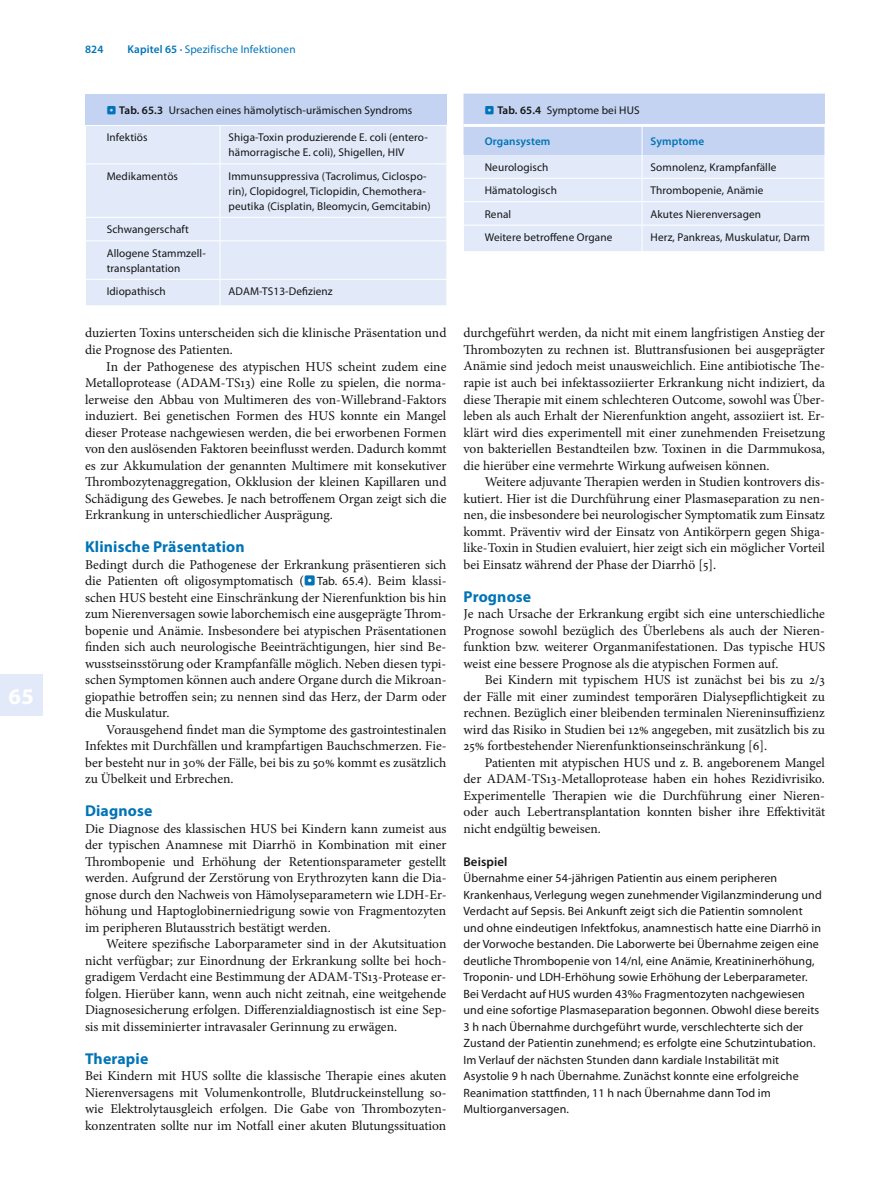
<style>
.page{position:relative;width:893px;height:1187px;background:#fff}
.page>*{position:absolute;margin:0;border:0;box-sizing:border-box;transform-origin:0 0}
.t1{font:700 22.5px "Myriad Pro";color:#fff}
.t2{font:700 15.75px "Myriad Pro";letter-spacing:.01em;color:#0074b7}
.t3{font:13.5px/16.5px "Minion Pro";color:#131413;text-align:justify}
.t4{font:600 12.75px "Myriad Pro";letter-spacing:.01em;color:#131413}
.t5{font:12px/16.5px "Myriad Pro";letter-spacing:.01em;color:#131413}
.t6{font:11.25px/15px "Myriad Pro";letter-spacing:.01em;color:#131413}
.t7{font:11.25px "Myriad Pro";letter-spacing:.01em;color:#0074b7}
.t8{font:600 11.25px "Myriad Pro";letter-spacing:.01em;color:#0074b7}
.s1{font-weight:600}
.s2{font-family:"S Buttons Two";color:#0074b7}
.s3{font-family:"Myriad Pro";font-size:12px}
</style>
<div class="page">
<div style="left:0;top:674px;width:43px;height:41px;background:#e2eafa"></div>
<div style="left:85px;top:94px;width:362px;height:31px;background:#c3d3f1"></div>
<div style="left:86px;top:126px;width:360px;height:179px;background:#e2eafa"></div>
<hr style="left:220px;top:126px;width:1px;height:37px;background:#fff">
<hr style="left:220px;top:164px;width:1px;height:53px;background:#fff">
<svg style="left:220px;top:218px;width:1px;height:22px"></svg>
<hr style="left:85px;top:240px;width:362px;height:1px;background:#fff">
<hr style="left:220px;top:241px;width:1px;height:38px;background:#fff">
<svg style="left:220px;top:280px;width:1px;height:25px"></svg>
<hr style="left:85px;top:163px;width:362px;height:1px;background:#fff">
<hr style="left:85px;top:217px;width:135px;height:1px;background:#fff">
<hr style="left:220px;top:217px;width:227px;height:1px;background:#fff">
<hr style="left:85px;top:279px;width:135px;height:1px;background:#fff">
<hr style="left:220px;top:279px;width:227px;height:1px;background:#fff">
<svg style="left:463px;top:94px;width:362px;height:157px;background:#d7e2f6"></svg>
<h1 class="t1" style="left:9px;top:687px;width:27px">65</h1>
<p class="t8" style="left:85px;top:45px;width:20px">824</p>
<p class="t7" style="left:128px;top:45px;width:170px"><span class="s1">Kapitel 65 ·</span> Spezifische Infektionen</p>
<p class="t6" style="left:107px;top:103px;width:307px"><span class="s2">.</span> <span class="s1">Tab. 65.3</span> Ursachen eines hämolytisch-urämischen Syndroms</p>
<p class="t6" style="left:107px;top:131px;width:42px">Infektiös</p>
<p class="t6" style="left:229px;top:131px;width:201px">Shiga-Toxin produzierende E. coli (entero&shy;hämorragische E. coli), Shigellen, HIV</p>
<p class="t6" style="left:107px;top:169px;width:73px">Medikamentös</p>
<p class="t6" style="left:229px;top:169px;width:204px">Immunsuppressiva (Tacrolimus, Ciclospo&shy;rin), Clopidogrel, Ticlopidin, Chemothera&shy;peutika (Cisplatin, Bleomycin, Gemcitabin)</p>
<p class="t6" style="left:107px;top:219px;width:101px;line-height:23.4px">Schwangerschaft<br>Allogene Stammzell-</p>
<p class="t6" style="left:107px;top:257px;width:75px;line-height:23.4px">transplantation<br>Idiopathisch</p>
<p class="t6" style="left:229px;top:285px;width:106px">ADAM-TS13-Defizienz</p>
<p class="t3" style="left:85px;top:326px;width:363px">duzierten Toxins unterscheiden sich die klinische Präsentation und die Prognose des Patienten.</p>
<p class="t3" style="left:85px;top:359px;width:363px;text-indent:21px">In der Pathogenese des atypischen HUS scheint zudem eine Metalloprotease (ADAM-TS13) eine Rolle zu spielen, die norma&shy;lerweise den Abbau von Multimeren des von-Willebrand-Faktors induziert. Bei genetischen Formen des HUS konnte ein Mangel dieser Protease nachgewiesen werden, die bei erworbenen Formen von den auslösenden Faktoren beeinflusst werden. Dadurch kommt es zur Akkumulation der genannten Multimere mit konsekutiver Thrombozytenaggregation, Okklusion der kleinen Kapillaren und Schädigung des Gewebes. Je nach betroffenem Organ zeigt sich die Erkrankung in unterschiedlicher Ausprägung.</p>
<p class="t2" style="left:85px;top:540px;width:161px">Klinische Präsentation</p>
<p class="t3" style="left:85px;top:557px;width:363px">Bedingt durch die Pathogenese der Erkrankung präsentieren sich die Patienten oft oligosymptomatisch (<span class="s2">.</span> <span class="s3">Tab. 65.4</span>). Beim klassi&shy;schen HUS besteht eine Einschränkung der Nierenfunktion bis hin zum Nierenversagen sowie laborchemisch eine ausgeprägte Throm&shy;bopenie und Anämie. Insbesondere bei atypischen Präsentationen finden sich auch neurologische Beeinträchtigungen, hier sind Be&shy;wusstseinsstörung oder Krampfanfälle möglich. Neben diesen typi&shy;schen Symptomen können auch andere Organe durch die Mikroan&shy;giopathie betroffen sein; zu nennen sind das Herz, der Darm oder die Muskulatur.</p>
<p class="t3" style="left:85px;top:722px;width:363px;text-indent:21px">Vorausgehend findet man die Symptome des gastrointestinalen Infektes mit Durchfällen und krampfartigen Bauchschmerzen. Fie&shy;ber besteht nur in 30% der Fälle, bei bis zu 50% kommt es zusätzlich zu Übelkeit und Erbrechen.</p>
<p class="t2" style="left:85px;top:804px;width:69px">Diagnose</p>
<p class="t3" style="left:85px;top:821px;width:363px">Die Diagnose des klassischen HUS bei Kindern kann zumeist aus der typischen Anamnese mit Diarrhö in Kombination mit einer Thrombopenie und Erhöhung der Retentionsparameter gestellt werden. Aufgrund der Zerstörung von Erythrozyten kann die Dia&shy;gnose durch den Nachweis von Hämolyseparametern wie LDH-Er&shy;höhung und Haptoglobinerniedrigung sowie von Fragmentozyten im peripheren Blutausstrich bestätigt werden.</p>
<p class="t3" style="left:85px;top:936px;width:363px;text-indent:21px">Weitere spezifische Laborparameter sind in der Akutsituation nicht verfügbar; zur Einordnung der Erkrankung sollte bei hoch&shy;gradigem Verdacht eine Bestimmung der ADAM-TS13-Protease er&shy;folgen. Hierüber kann, wenn auch nicht zeitnah, eine weitgehende Diagnosesicherung erfolgen. Differenzialdiagnostisch ist eine Sep&shy;sis mit disseminierter intravasaler Gerinnung zu erwägen.</p>
<p class="t2" style="left:85px;top:1052px;width:65px">Therapie</p>
<p class="t3" style="left:85px;top:1068px;width:363px">Bei Kindern mit HUS sollte die klassische Therapie eines akuten Nierenversagens mit Volumenkontrolle, Blutdruckeinstellung so&shy;wie Elektrolytausgleich erfolgen. Die Gabe von Thrombozyten&shy;konzentraten sollte nur im Notfall einer akuten Blutungssituation</p>
<p class="t6" style="left:485px;top:103px;width:156px"><span class="s2">.</span> <span class="s1">Tab. 65.4</span> Symptome bei HUS</p>
<p class="t8" style="left:485px;top:136px;width:67px">Organsystem</p>
<p class="t8" style="left:651px;top:136px;width:55px">Symptome</p>
<p class="t6" style="left:485px;top:160px;width:65px">Neurologisch</p>
<p class="t6" style="left:651px;top:160px;width:127px">Somnolenz, Krampfanfälle</p>
<p class="t6" style="left:485px;top:184px;width:74px">Hämatologisch</p>
<p class="t6" style="left:651px;top:184px;width:114px">Thrombopenie, Anämie</p>
<p class="t6" style="left:485px;top:207px;width:28px">Renal</p>
<p class="t6" style="left:651px;top:207px;width:112px">Akutes Nierenversagen</p>
<p class="t6" style="left:485px;top:231px;width:129px">Weitere betroffene Organe</p>
<p class="t6" style="left:651px;top:231px;width:161px">Herz, Pankreas, Muskulatur, Darm</p>
<p class="t3" style="left:463px;top:326px;width:363px">durchgeführt werden, da nicht mit einem langfristigen Anstieg der Thrombozyten zu rechnen ist. Bluttransfusionen bei ausgeprägter Anämie sind jedoch meist unausweichlich. Eine antibiotische The&shy;rapie ist auch bei infektassoziierter Erkrankung nicht indiziert, da diese Therapie mit einem schlechteren Outcome, sowohl was Über&shy;leben als auch Erhalt der Nierenfunktion angeht, assoziiert ist. Er&shy;klärt wird dies experimentell mit einer zunehmenden Freisetzung von bakteriellen Bestandteilen bzw. Toxinen in die Darmmukosa, die hierüber eine vermehrte Wirkung aufweisen können.</p>
<p class="t3" style="left:463px;top:474px;width:363px;text-indent:21px">Weitere adjuvante Therapien werden in Studien kontrovers dis&shy;kutiert. Hier ist die Durchführung einer Plasmaseparation zu nen&shy;nen, die insbesondere bei neurologischer Symptomatik zum Einsatz kommt. Präventiv wird der Einsatz von Antikörpern gegen Shiga&shy;like-Toxin in Studien evaluiert, hier zeigt sich ein möglicher Vorteil bei Einsatz während der Phase der Diarrhö [5].</p>
<p class="t2" style="left:463px;top:590px;width:69px">Prognose</p>
<p class="t3" style="left:463px;top:606px;width:363px">Je nach Ursache der Erkrankung ergibt sich eine unterschiedliche Prognose sowohl bezüglich des Überlebens als auch der Nieren&shy;funktion bzw. weiterer Organmanifestationen. Das typische HUS weist eine bessere Prognose als die atypischen Formen auf.</p>
<p class="t3" style="left:463px;top:672px;width:363px;text-indent:21px">Bei Kindern mit typischem HUS ist zunächst bei bis zu 2/3 der Fälle mit einer zumindest temporären Dialysepflichtigkeit zu rechnen. Bezüglich einer bleibenden terminalen Niereninsuffizienz wird das Risiko in Studien bei 12% angegeben, mit zusätzlich bis zu 25% fortbestehender Nierenfunktionseinschränkung [6].</p>
<p class="t3" style="left:463px;top:755px;width:363px;text-indent:21px">Patienten mit atypischen HUS und z. B. angeborenem Mangel der ADAM-TS13-Metalloprotease haben ein hohes Rezidivrisiko.<br>Experimentelle Therapien wie die Durchführung einer Nieren&shy;oder auch Lebertransplantation konnten bisher ihre Effektivität nicht endgültig beweisen.</p>
<p class="t4" style="left:463px;top:856px;width:46px">Beispiel</p>
<p class="t5" style="left:463px;top:870px;width:360px">Übernahme einer 54-jährigen Patientin aus einem peripheren Krankenhaus, Verlegung wegen zunehmender Vigilanzminderung und Verdacht auf Sepsis. Bei Ankunft zeigt sich die Patientin somnolent und ohne eindeutigen Infektfokus, anamnestisch hatte eine Diarrhö in der Vorwoche bestanden. Die Laborwerte bei Übernahme zeigen eine deutliche Thrombopenie von 14/nl, eine Anämie, Kreatininerhöhung, Troponin- und LDH-Erhöhung sowie Erhöhung der Leberparameter.<br>Bei Verdacht auf HUS wurden 43‰ Fragmentozyten nachgewiesen und eine sofortige Plasmaseparation begonnen. Obwohl diese bereits 3 h nach Übernahme durchgeführt wurde, verschlechterte sich der Zustand der Patientin zunehmend; es erfolgte eine Schutzintubation.<br>Im Verlauf der nächsten Stunden dann kardiale Instabilität mit Asystolie 9 h nach Übernahme. Zunächst konnte eine erfolgreiche Reanimation stattfinden, 11 h nach Übernahme dann Tod im Multiorganversagen.</p>
</div>
